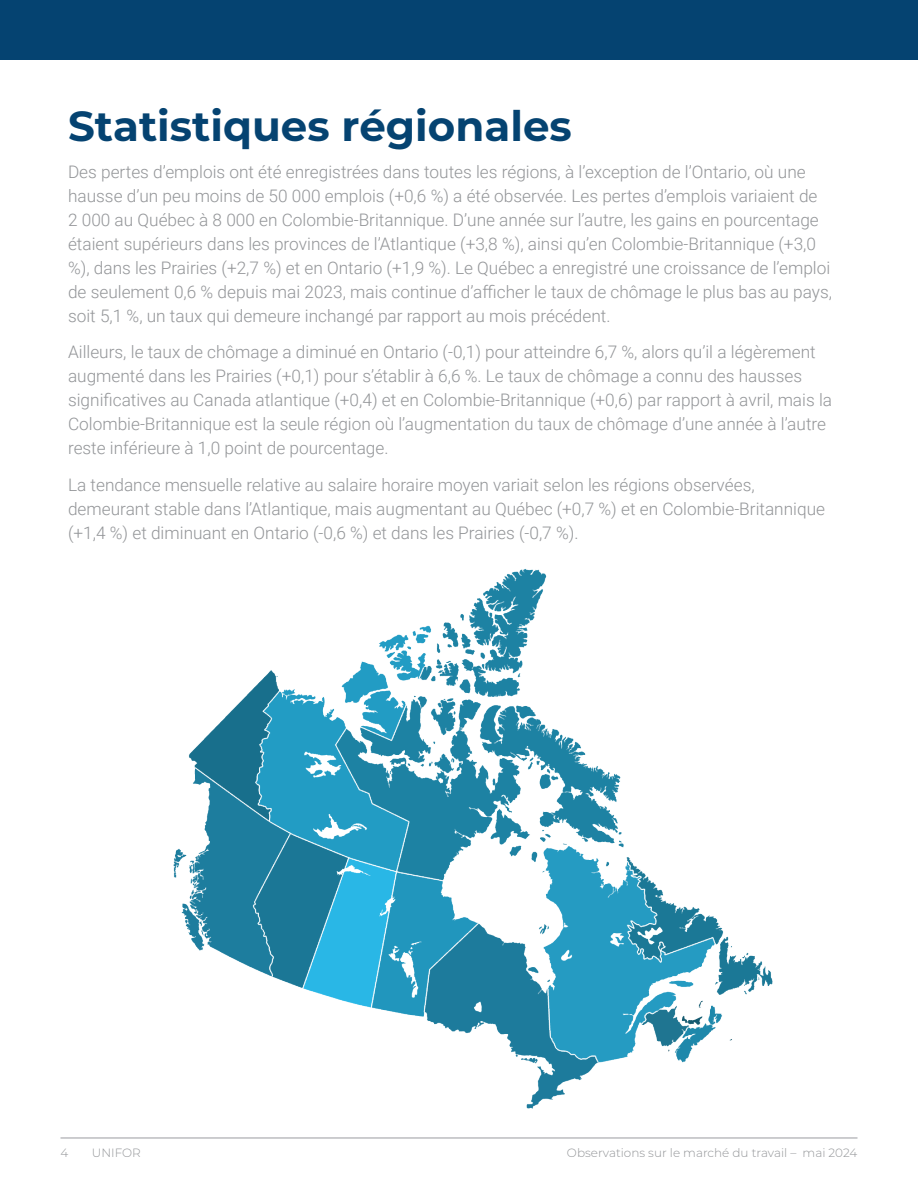
<style>
.page{position:relative;width:918px;height:1188px;background:#fff}
.page>*{position:absolute;margin:0;border:0;box-sizing:border-box;transform-origin:0 0}
.t1{font:700 42px "Montserrat";color:#054371}
.t2{font:300 17.25px/24px "Roboto";color:#939598}
.t3{font:300 12px "Montserrat";color:#939598}
</style>
<div class="page">
<div style="left:0;top:0;width:918px;height:60px;background:#054371"></div>
<hr style="left:61px;top:1137px;width:796px;height:2px;background:#bcbdc0">
<img style="left:173px;top:569px;width:600px;height:540px">
<h2 class="t1" style="left:68px;top:96px;width:505px">Statistiques régionales</h2>
<h2 class="t2" style="left:68px;top:159px;width:766px">Des pertes d’emplois ont été enregistrées dans toutes les régions, à l’exception de l’Ontario, où une hausse d’un peu moins de 50 000 emplois (+0,6 %) a été observée. Les pertes d’emplois variaient de<br>2 000 au Québec à 8 000 en Colombie-Britannique. D’une année sur l’autre, les gains en pourcentage étaient supérieurs dans les provinces de l’Atlantique (+3,8 %), ainsi qu’en Colombie-Britannique (+3,0 %), dans les Prairies (+2,7 %) et en Ontario (+1,9 %). Le Québec a enregistré une croissance de l’emploi de seulement 0,6 % depuis mai 2023, mais continue d’afficher le taux de chômage le plus bas au pays, soit 5,1 %, un taux qui demeure inchangé par rapport au mois précédent.</h2>
<h2 class="t2" style="left:68px;top:340px;width:766px">Ailleurs, le taux de chômage a diminué en Ontario (-0,1) pour atteindre 6,7 %, alors qu’il a légèrement augmenté dans les Prairies (+0,1) pour s’établir à 6,6 %. Le taux de chômage a connu des hausses significatives au Canada atlantique (+0,4) et en Colombie-Britannique (+0,6) par rapport à avril, mais la Colombie-Britannique est la seule région où l’augmentation du taux de chômage d’une année à l’autre reste inférieure à 1,0 point de pourcentage.</h2>
<h2 class="t2" style="left:68px;top:472px;width:759px">La tendance mensuelle relative au salaire horaire moyen variait selon les régions observées, demeurant stable dans l’Atlantique, mais augmentant au Québec (+0,7 %) et en Colombie-Britannique (+1,4 %) et diminuant en Ontario (-0,6 %) et dans les Prairies (-0,7 %).</h2>
<p class="t3" style="left:61px;top:1144px;width:9px">4</p>
<p class="t3" style="left:92px;top:1144px;width:50px">UNIFOR</p>
<p class="t3" style="left:567px;top:1144px;width:292px">Observations sur le marché du travail – mai 2024</p>
</div>
